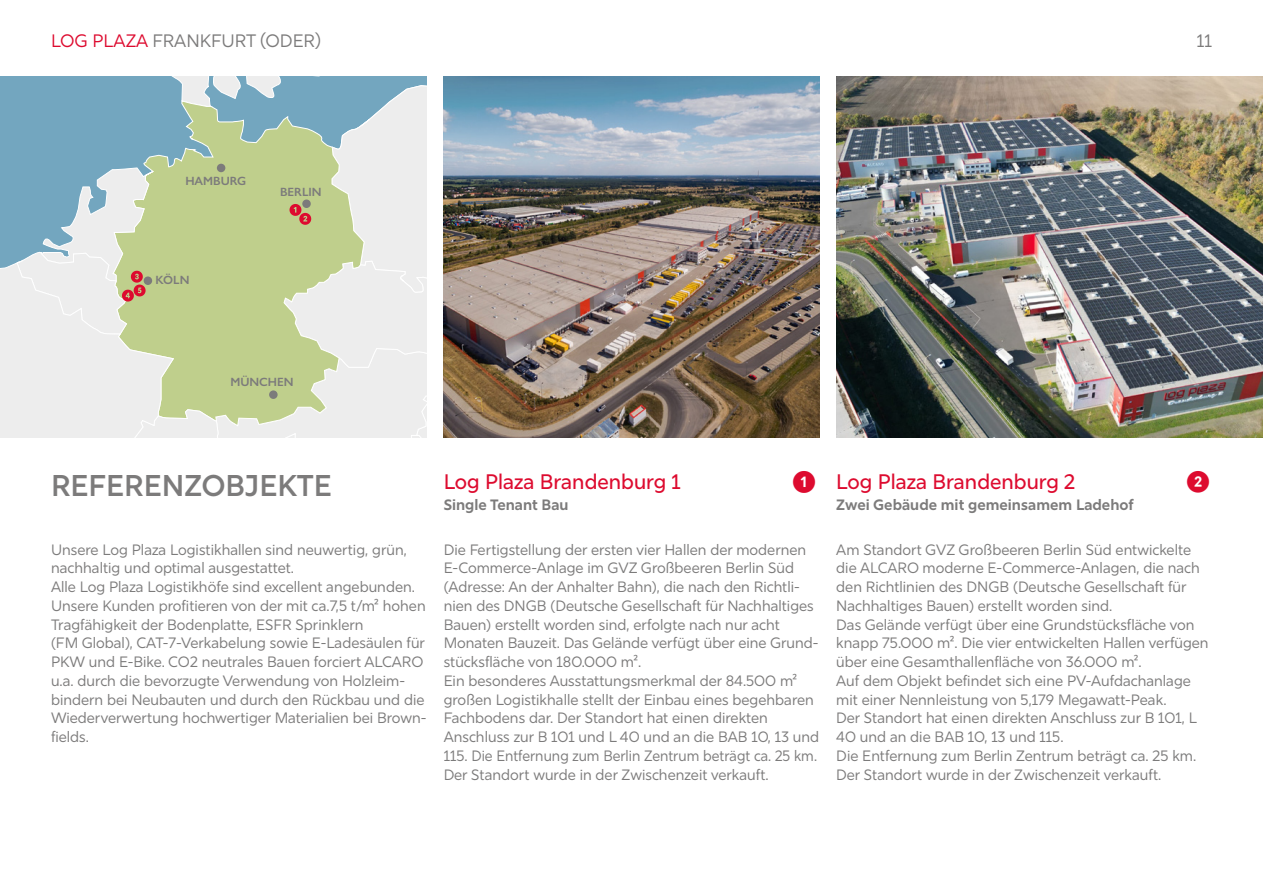
<style>
.page{position:relative;width:1263px;height:893px;background:#fff}
.page>*{position:absolute;margin:0;border:0;box-sizing:border-box;transform-origin:0 0}
.t1{font:600 30px "Rig Sans";color:#7c7b7b}
.t2{font:500 21px "Rig Sans";color:#dd0b2f}
.t3{font:600 21px "Lato";color:#dd0b2f}
.t4{font:18px "Rig Sans";color:#7c7b7b}
.t5{font:15px/18.8px "Rig Sans";color:#7c7b7b}
.t6{font:700 15px "Rig Sans";color:#7c7b7b}
.t7{font:600 12px "Gill Sans Nova";color:#7c7b7b}
.s1{color:#dd0b2f}
</style>
<div class="page">
<img style="left:444px;top:76px;width:375px;height:362px">
<img style="left:836px;top:76px;width:427px;height:362px">
<svg style="left:0;top:77px;width:427px;height:361px"></svg>
<p class="t4" style="left:51px;top:31px;width:271px"><span class="s1">LOG PLAZA</span> FRANKFURT (ODER)</p>
<p class="t4" style="left:1197px;top:31px;width:17px">11</p>
<p class="t7" style="left:185px;top:175px;width:62px">HAMBURG</p>
<p class="t7" style="left:156px;top:274px;width:35px">KÖLN</p>
<p class="t7" style="left:280px;top:185px;width:43px">BERLIN</p>
<p class="t7" style="left:230px;top:375px;width:65px">MÜNCHEN</p>
<h1 class="t1" style="left:51px;top:474px;width:282px">REFERENZOBJEKTE</h1>
<h2 class="t2" style="left:444px;top:473px;width:239px">Log Plaza Brandenburg 1</h2>
<h2 class="t3" style="left:792px;top:466px;width:25px">❶</h2>
<p class="t6" style="left:444px;top:496px;width:126px">Single Tenant Bau</p>
<h2 class="t2" style="left:836px;top:473px;width:241px">Log Plaza Brandenburg 2</h2>
<h2 class="t3" style="left:1186px;top:466px;width:25px">❷</h2>
<p class="t6" style="left:836px;top:496px;width:299px">Zwei Gebäude mit gemeinsamem Ladehof</p>
<p class="t5" style="left:51px;top:541px;width:377px">Unsere Log Plaza Logistikhallen sind neuwertig, grün, nachhaltig und optimal ausgestattet.<br>Alle Log Plaza Logistikhöfe sind excellent angebunden.<br>Unsere Kunden profitieren von der mit ca.7,5 t/m² hohen Tragfähigkeit der Bodenplatte, ESFR Sprinklern<br>(FM Global), CAT-7-Verkabelung sowie E-Ladesäulen für PKW und E-Bike. CO2 neutrales Bauen forciert ALCARO u.a. durch die bevorzugte Verwendung von Holzleim&shy;bindern bei Neubauten und durch den Rückbau und die Wiederverwertung hochwertiger Materialien bei Brown&shy;fields.</p>
<p class="t5" style="left:836px;top:541px;width:374px">Am Standort GVZ Großbeeren Berlin Süd entwickelte die ALCARO moderne E-Commerce-Anlagen, die nach den Richtlinien des DNGB (Deutsche Gesellschaft für Nachhaltiges Bauen) erstellt worden sind.<br>Das Gelände verfügt über eine Grundstücksfläche von knapp 75.000 m². Die vier entwickelten Hallen verfügen über eine Gesamthallenfläche von 36.000 m².<br>Auf dem Objekt befindet sich eine PV-Aufdachanlage mit einer Nennleistung von 5,179 Megawatt-Peak.<br>Der Standort hat einen direkten Anschluss zur B 101, L 40 und an die BAB 10, 13 und 115.<br>Die Entfernung zum Berlin Zentrum beträgt ca. 25 km.<br>Der Standort wurde in der Zwischenzeit verkauft.</p>
<p class="t5" style="left:444px;top:541px;width:377px">Die Fertigstellung der ersten vier Hallen der modernen E-Commerce-Anlage im GVZ Großbeeren Berlin Süd (Adresse: An der Anhalter Bahn), die nach den Richtli&shy;nien des DNGB (Deutsche Gesellschaft für Nachhaltiges Bauen) erstellt worden sind, erfolgte nach nur acht Monaten Bauzeit. Das Gelände verfügt über eine Grund&shy;stücksfläche von 180.000 m².<br>Ein besonderes Ausstattungsmerkmal der 84.500 m² großen Logistikhalle stellt der Einbau eines begehbaren Fachbodens dar. Der Standort hat einen direkten Anschluss zur B 101 und L 40 und an die BAB 10, 13 und 115. Die Entfernung zum Berlin Zentrum beträgt ca. 25 km.<br>Der Standort wurde in der Zwischenzeit verkauft.</p>
</div>
